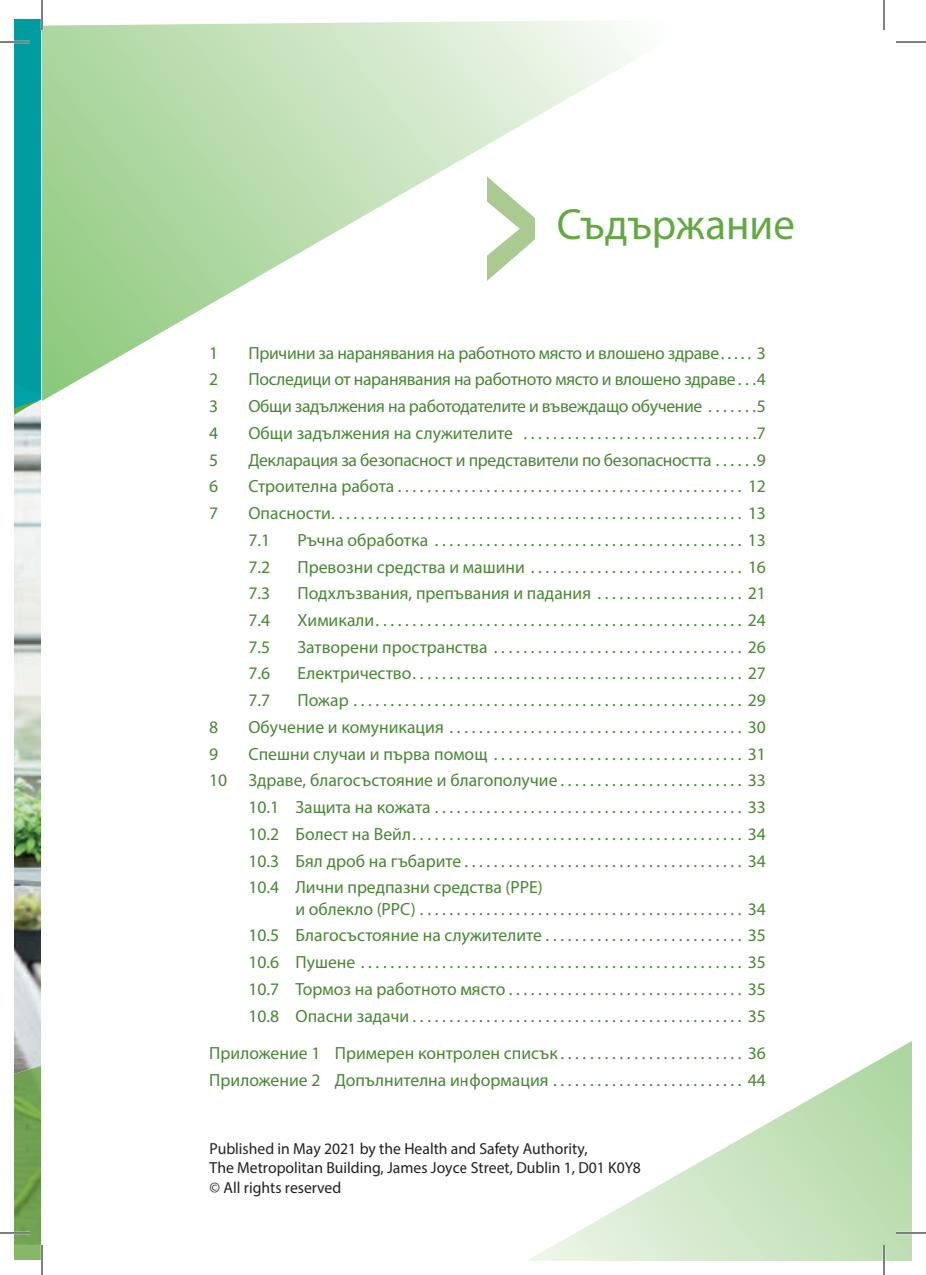
<style>
.page{position:relative;width:926px;height:1275px;background:#fff}
.page>*{position:absolute;margin:0;border:0;box-sizing:border-box;transform-origin:0 0}
.t1{font:43.8px "Myriad Pro";letter-spacing:-.005em;color:#62a944}
.t2{font:17.6px/26.8px "Myriad Pro";color:#498635}
.t3{font:17.6px "Myriad Pro";letter-spacing:-.02em;color:#498635}
.t4{font:16px/19.2px "Myriad Pro";color:#231f20}
</style>
<div class="page">
<img style="left:14px;top:415px;width:27px;height:648px">
<svg style="left:14px;top:1244px;width:27px;height:15px"></svg>
<img style="left:14px;top:1063px;width:27px;height:181px">
<div style="left:14px;top:19px;width:27px;height:396px;background:#009ca0"></div>
<svg style="left:42px;top:21px;width:593px;height:380px"></svg>
<svg style="left:527px;top:1041px;width:385px;height:220px"></svg>
<hr style="left:0;top:41px;width:30px;height:2px;background:#fff">
<hr style="left:0;top:1231px;width:30px;height:3px;background:#fff">
<hr style="left:896px;top:1231px;width:30px;height:3px;background:#fff">
<hr style="left:883px;top:1245px;width:2px;height:30px;background:#fff">
<hr style="left:0;top:42px;width:30px;height:1px;background:#000">
<hr style="left:896px;top:42px;width:30px;height:1px;background:#000">
<hr style="left:0;top:1232px;width:30px;height:1px;background:#000">
<hr style="left:896px;top:1232px;width:30px;height:1px;background:#000">
<hr style="left:42px;top:0;width:1px;height:30px;background:#000">
<hr style="left:42px;top:1245px;width:1px;height:30px;background:#000">
<hr style="left:884px;top:0;width:1px;height:30px;background:#000">
<hr style="left:884px;top:1245px;width:1px;height:30px;background:#000">
<h1 class="t1" style="left:557px;top:197px;width:240px">Съдържание</h1>
<p class="t2" style="left:209px;top:339px;width:11px">1</p>
<p class="t3" style="left:248px;top:342px;width:519px">Причини за наранявания на работното място и влошено здраве . . . . . 3</p>
<p class="t2" style="left:209px;top:366px;width:11px">2</p>
<p class="t3" style="left:248px;top:369px;width:519px">Последици от наранявания на работното място и влошено здраве . . 4</p>
<p class="t2" style="left:209px;top:392px;width:11px">3</p>
<p class="t3" style="left:248px;top:395px;width:519px">Общи задължения на работодателите и въвеждащо обучение . . . . . . 5</p>
<p class="t2" style="left:209px;top:419px;width:11px">4</p>
<p class="t2" style="left:248px;top:419px;width:519px">Общи задължения на служителите . . . . . . . . . . . . . . . . . . . . . . . . . . . . . . . 7</p>
<p class="t2" style="left:209px;top:446px;width:11px">5</p>
<p class="t3" style="left:248px;top:449px;width:519px">Декларация за безопасност и представители по безопасността . . . . . 9</p>
<p class="t2" style="left:209px;top:473px;width:11px">6</p>
<p class="t2" style="left:248px;top:473px;width:519px">Строителна работа............................................... 12</p>
<p class="t2" style="left:209px;top:499px;width:11px">7</p>
<p class="t2" style="left:248px;top:499px;width:519px">Опасности . . . . . . . . . . . . . . . . . . . . . . . . . . . . . . . . . . . . . . . . . . . . . . . . . . . . . . . . 13<br>7.1</p>
<p class="t2" style="left:297px;top:526px;width:470px">Ръчна обработка . . . . . . . . . . . . . . . . . . . . . . . . . . . . . . . . . . . . . . . . . . 13</p>
<p class="t2" style="left:248px;top:553px;width:23px">7.2</p>
<p class="t2" style="left:297px;top:553px;width:470px">Превозни средства и машини . . . . . . . . . . . . . . . . . . . . . . . . . . . . . 16</p>
<p class="t2" style="left:248px;top:580px;width:23px">7.3</p>
<p class="t2" style="left:297px;top:580px;width:470px">Подхлъзвания, препъвания и падания . . . . . . . . . . . . . . . . . . . . 21</p>
<p class="t2" style="left:248px;top:606px;width:23px">7.4</p>
<p class="t2" style="left:297px;top:606px;width:470px">Химикали . . . . . . . . . . . . . . . . . . . . . . . . . . . . . . . . . . . . . . . . . . . . . . . . . . 24</p>
<p class="t2" style="left:248px;top:633px;width:23px">7.5</p>
<p class="t2" style="left:297px;top:633px;width:470px">Затворени пространства . . . . . . . . . . . . . . . . . . . . . . . . . . . . . . . . . . 26</p>
<p class="t2" style="left:248px;top:660px;width:23px">7.6</p>
<p class="t2" style="left:297px;top:660px;width:470px">Електричество . . . . . . . . . . . . . . . . . . . . . . . . . . . . . . . . . . . . . . . . . . . . . 27</p>
<p class="t2" style="left:248px;top:686px;width:23px">7.7</p>
<p class="t2" style="left:297px;top:686px;width:470px">Пожар . . . . . . . . . . . . . . . . . . . . . . . . . . . . . . . . . . . . . . . . . . . . . . . . . . . . . 29</p>
<p class="t2" style="left:209px;top:713px;width:11px">8</p>
<p class="t2" style="left:248px;top:713px;width:519px">Обучение и комуникация . . . . . . . . . . . . . . . . . . . . . . . . . . . . . . . . . . . . . . . . 30</p>
<p class="t2" style="left:209px;top:740px;width:11px">9</p>
<p class="t2" style="left:248px;top:740px;width:519px">Спешни случаи и първа помощ . . . . . . . . . . . . . . . . . . . . . . . . . . . . . . . . . . 31</p>
<p class="t2" style="left:209px;top:767px;width:558px">10 Здраве, благосъстояние и благополучие . . . . . . . . . . . . . . . . . . . . . . . . . 33</p>
<p class="t2" style="left:248px;top:793px;width:519px">10.1 Защита на кожата . . . . . . . . . . . . . . . . . . . . . . . . . . . . . . . . . . . . . . . . . . 33</p>
<p class="t2" style="left:248px;top:820px;width:519px">10.2 Болест на Вейл . . . . . . . . . . . . . . . . . . . . . . . . . . . . . . . . . . . . . . . . . . . . . 34</p>
<p class="t2" style="left:248px;top:847px;width:519px">10.3 Бял дроб на гъбарите . . . . . . . . . . . . . . . . . . . . . . . . . . . . . . . . . . . . . . 34</p>
<p class="t2" style="left:248px;top:873px;width:296px">10.4 Лични предпазни средства (PPE)</p>
<p class="t2" style="left:248px;top:895px;width:519px;text-align:justify;text-indent:47px">и облекло (PPC) . . . . . . . . . . . . . . . . . . . . . . . . . . . . . . . . . . . . . . . . . . . . 34<br>10.5 Благосъстояние на служителите........................... 35<br>10.6 Пушене . . . . . . . . . . . . . . . . . . . . . . . . . . . . . . . . . . . . . . . . . . . . . . . . . . . . 35<br>10.7 Тормоз на работното място . . . . . . . . . . . . . . . . . . . . . . . . . . . . . . . . 35<br>10.8 Опасни задачи . . . . . . . . . . . . . . . . . . . . . . . . . . . . . . . . . . . . . . . . . . . . . 35</p>
<p class="t2" style="left:209px;top:1039px;width:558px">Приложение 1 Примерен контролен списък . . . . . . . . . . . . . . . . . . . . . . . . . 36<br>Приложение 2 Допълнителна информация . . . . . . . . . . . . . . . . . . . . . . . . . . 44</p>
<p class="t4" style="left:210px;top:1139px;width:433px">Published in May 2021 by the Health and Safety Authority,<br>The Metropolitan Building, James Joyce Street, Dublin 1, D01 K0Y8 © All rights reserved</p>
</div>
